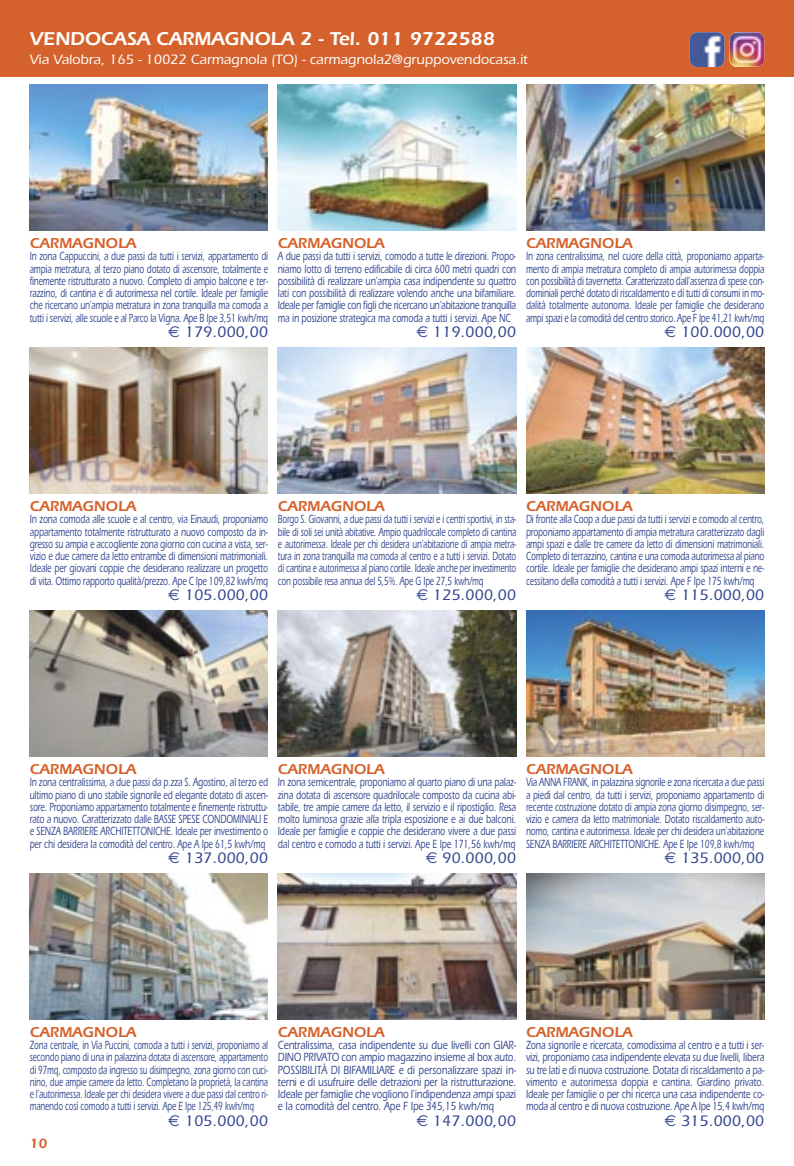
<style>
.page{position:relative;width:794px;height:1166px;background:#fff}
.page>*{position:absolute;margin:0;border:0;box-sizing:border-box;transform-origin:0 0}
.t1{font:600 19.25px "Itc Eras";color:#fff}
.t2{font:500 15.75px "Itc Eras";color:#31458e}
.t3{font:600 14.88px "Itc Eras";color:#d5622c}
.t4{font:500 14px "Itc Eras";color:#fff}
.t5{font:600 14px "Itc Eras";color:#d5622c}
.t6{font:500 12.25px/12.2px "Itc Eras";color:#31458e;text-align:justify;scale:.63 1}
.t7{font:500 12.25px/12.2px "Itc Eras";color:#31458e;text-align:justify;scale:.65 1}
.t8{font:500 12.25px/12.2px "Itc Eras";color:#31458e;text-align:justify;scale:.66 1}
.t9{font:500 12.25px/12.2px "Itc Eras";color:#31458e;text-align:justify;scale:.69 1}
.t10{font:500 12.25px/12.2px "Itc Eras";color:#31458e;text-align:justify;scale:.67 1}
.t11{font:500 12.25px/12.2px "Itc Eras";color:#31458e;text-align:justify;scale:.7 1}
.t12{font:500 12.25px/12.2px "Itc Eras";color:#31458e;text-align:justify;scale:.76 1}
.s1{font-family:"Euro Sans";font-weight:400}
</style>
<div class="page">
<div style="left:0;top:0;width:794px;height:77px;background:#d5622c"></div>
<img style="left:690px;top:32px;width:34px;height:35px;border-radius:7px">
<img style="left:729px;top:32px;width:35px;height:35px;border-radius:7px">
<img style="left:30px;top:84px;width:238px;height:147px">
<img style="left:278px;top:84px;width:238px;height:147px">
<img style="left:526px;top:84px;width:238px;height:147px">
<img style="left:30px;top:347px;width:238px;height:147px">
<img style="left:278px;top:347px;width:238px;height:147px">
<img style="left:526px;top:347px;width:238px;height:147px">
<img style="left:30px;top:610px;width:238px;height:146px">
<img style="left:278px;top:610px;width:238px;height:146px">
<img style="left:526px;top:610px;width:238px;height:146px">
<img style="left:30px;top:873px;width:238px;height:146px">
<img style="left:278px;top:873px;width:238px;height:146px">
<img style="left:526px;top:873px;width:238px;height:146px">
<p class="t1" style="left:30px;top:32px;width:467px">VENDOCASA CARMAGNOLA 2 - Tel. 011 9722588</p>
<p class="t4" style="left:30px;top:55px;width:499px">Via Valobra, 165 - 10022 Carmagnola (TO) - carmagnola2@gruppovendocasa.it</p>
<p class="t3" style="left:30px;top:238px;width:108px">CARMAGNOLA</p>
<p class="t7" style="left:30px;top:251px;width:368px">In zona Cappuccini, a due passi da tutti i servizi, appartamento di ampia metratura, al terzo piano dotato di ascensore, totalmente e finemente ristrutturato a nuovo. Completo di ampio balcone e ter&shy;razzino, di cantina e di autorimessa nel cortile. Ideale per famiglie che ricercano un’ampia metratura in zona tranquilla ma comoda a tutti i servizi, alle scuole e al Parco la Vigna. Ape B Ipe 3,51 kwh/mq</p>
<p class="t2" style="left:168px;top:327px;width:101px"><span class="s1">€</span> 179.000,00</p>
<p class="t3" style="left:278px;top:238px;width:108px">CARMAGNOLA</p>
<p class="t9" style="left:278px;top:251px;width:347px">A due passi da tutti i servizi, comodo a tutte le direzioni. Propo&shy;niamo lotto di terreno edificabile di circa 600 metri quadri con possibilità di realizzare un’ampia casa indipendente su quattro lati con possibilità di realizzare volendo anche una bifamiliare.<br>Ideale per famiglie con figli che ricercano un’abitazione tranquilla ma in posizione strategica ma comoda a tutti i servizi. Ape NC</p>
<p class="t2" style="left:416px;top:327px;width:101px"><span class="s1">€</span> 119.000,00</p>
<p class="t3" style="left:526px;top:238px;width:108px">CARMAGNOLA</p>
<p class="t7" style="left:526px;top:251px;width:368px">In zona centralissima, nel cuore della città, proponiamo apparta&shy;mento di ampia metratura completo di ampia autorimessa doppia con possibilità di tavernetta. Caratterizzato dall’assenza di spese con&shy;dominiali perché dotato di riscaldamento e di tutti di consumi in mo&shy;dalità totalmente autonoma. Ideale per famiglie che desiderano ampi spazi e la comodità del centro storico. Ape F Ipe 41,21 kwh/mq</p>
<p class="t2" style="left:664px;top:327px;width:101px"><span class="s1">€</span> 100.000,00</p>
<p class="t3" style="left:30px;top:501px;width:108px">CARMAGNOLA</p>
<p class="t10" style="left:30px;top:514px;width:357px">In zona comoda alle scuole e al centro, via Einaudi, proponiamo appartamento totalmente ristrutturato a nuovo composto da in&shy;gresso su ampia e accogliente zona giorno con cucina a vista, ser&shy;vizio e due camere da letto entrambe di dimensioni matrimoniali.<br>Ideale per giovani coppie che desiderano realizzare un progetto di vita. Ottimo rapporto qualità/prezzo. Ape C Ipe 109,82 kwh/mq</p>
<p class="t2" style="left:168px;top:590px;width:101px"><span class="s1">€</span> 105.000,00</p>
<p class="t3" style="left:278px;top:501px;width:108px">CARMAGNOLA</p>
<p class="t6" style="left:278px;top:514px;width:379px">Borgo S. Giovanni, a due passi da tutti i servizi e i centri sportivi, in sta&shy;bile di soli sei unità abitative. Ampio quadrilocale completo di cantina e autorimessa. Ideale per chi desidera un’abitazione di ampia metra&shy;tura in zona tranquilla ma comoda al centro e a tutti i servizi. Dotato di cantina e autorimessa al piano cortile. Ideale anche per investimento con possibile resa annua del 5,5%. Ape G Ipe 27,5 kwh/mq</p>
<p class="t2" style="left:416px;top:590px;width:101px"><span class="s1">€</span> 125.000,00</p>
<p class="t3" style="left:526px;top:501px;width:108px">CARMAGNOLA</p>
<p class="t8" style="left:526px;top:514px;width:362px">Di fronte alla Coop a due passi da tutti i servizi e comodo al centro, proponiamo appartamento di ampia metratura caratterizzato dagli ampi spazi e dalle tre camere da letto di dimensioni matrimoniali.<br>Completo di terrazzino, cantina e una comoda autorimessa al piano cortile. Ideale per famiglie che desiderano ampi spazi interni e ne&shy;cessitano della comodità a tutti i servizi. Ape F Ipe 175 kwh/mq</p>
<p class="t2" style="left:664px;top:590px;width:101px"><span class="s1">€</span> 115.000,00</p>
<p class="t3" style="left:30px;top:764px;width:108px">CARMAGNOLA</p>
<p class="t10" style="left:30px;top:777px;width:357px">In zona centralissima, a due passi da p.zza S. Agostino, al terzo ed ultimo piano di uno stabile signorile ed elegante dotato di ascen&shy;sore. Proponiamo appartamento totalmente e finemente ristruttu&shy;rato a nuovo. Caratterizzato dalle BASSE SPESE CONDOMINIALI E e SENZA BARRIERE ARCHITETTONICHE. Ideale per investimento o per chi desidera la comodità del centro. Ape A Ipe 61,5 kwh/mq</p>
<p class="t2" style="left:168px;top:853px;width:101px"><span class="s1">€</span> 137.000,00</p>
<p class="t3" style="left:278px;top:764px;width:108px">CARMAGNOLA</p>
<p class="t9" style="left:278px;top:777px;width:347px">In zona semicentrale, proponiamo al quarto piano di una palaz&shy;zina dotata di ascensore quadrilocale composto da cucina abi&shy;tabile, tre ampie camere da letto, il servizio e il ripostiglio. Resa molto luminosa grazie alla tripla esposizione e ai due balconi.<br>Ideale per famiglie e coppie che desiderano vivere a due passi dal centro e comodo a tutti i servizi. Ape E Ipe 171,56 kwh/mq</p>
<p class="t2" style="left:426px;top:853px;width:92px"><span class="s1">€</span> 90.000,00</p>
<p class="t3" style="left:526px;top:764px;width:108px">CARMAGNOLA</p>
<p class="t8" style="left:526px;top:777px;width:362px">Via ANNA FRANK, in palazzina signorile e zona ricercata a due passi a piedi dal centro, da tutti i servizi, proponiamo appartamento di recente costruzione dotato di ampia zona giorno disimpegno, ser&shy;vizio e camera da letto matrimoniale. Dotato riscaldamento auto&shy;nomo, cantina e autorimessa. Ideale per chi desidera un’abitazione SENZA BARRIERE ARCHITETTONICHE. Ape E Ipe 109,8 kwh/mq</p>
<p class="t2" style="left:664px;top:853px;width:101px"><span class="s1">€</span> 135.000,00</p>
<p class="t3" style="left:30px;top:1027px;width:108px">CARMAGNOLA</p>
<p class="t6" style="left:30px;top:1040px;width:380px">Zona centrale, in Via Puccini, comoda a tutti i servizi, proponiamo al secondo piano di una in palazzina dotata di ascensore, appartamento di 97mq, composto da ingresso su disimpegno, zona giorno con cuci&shy;nino, due ampie camere da letto. Completano la proprietà, la cantina e l’autorimessa. Ideale per chi desidera vivere a due passi dal centro ri&shy;manendo così comodo a tutti i servizi. Ape E Ipe 125,49 kwh/mq</p>
<p class="t2" style="left:168px;top:1116px;width:101px"><span class="s1">€</span> 105.000,00</p>
<p class="t5" style="left:30px;top:1138px;width:19px">10</p>
<p class="t3" style="left:278px;top:1027px;width:108px">CARMAGNOLA</p>
<p class="t12" style="left:278px;top:1040px;width:315px">Centralissima, casa indipendente su due livelli con GIAR-DINO PRIVATO con ampio magazzino insieme al box auto.<br>POSSIBILITÀ DI BIFAMILIARE e di personalizzare spazi in&shy;terni e di usufruire delle detrazioni per la ristrutturazione.<br>Ideale per famiglie che vogliono l’indipendenza ampi spazi e la comodità del centro. Ape F Ipe 345,15 kwh/mq</p>
<p class="t2" style="left:416px;top:1116px;width:101px"><span class="s1">€</span> 147.000,00</p>
<p class="t3" style="left:526px;top:1027px;width:108px">CARMAGNOLA</p>
<p class="t11" style="left:526px;top:1040px;width:342px">Zona signorile e ricercata, comodissima al centro e a tutti i ser&shy;vizi, proponiamo casa indipendente elevata su due livelli, libera su tre lati e di nuova costruzione. Dotata di riscaldamento a pa&shy;vimento e autorimessa doppia e cantina. Giardino privato.<br>Ideale per famiglie o per chi ricerca una casa indipendente co&shy;moda al centro e di nuova costruzione. Ape A Ipe 15,4 kwh/mq</p>
<p class="t2" style="left:664px;top:1116px;width:101px"><span class="s1">€</span> 315.000,00</p>
</div>
